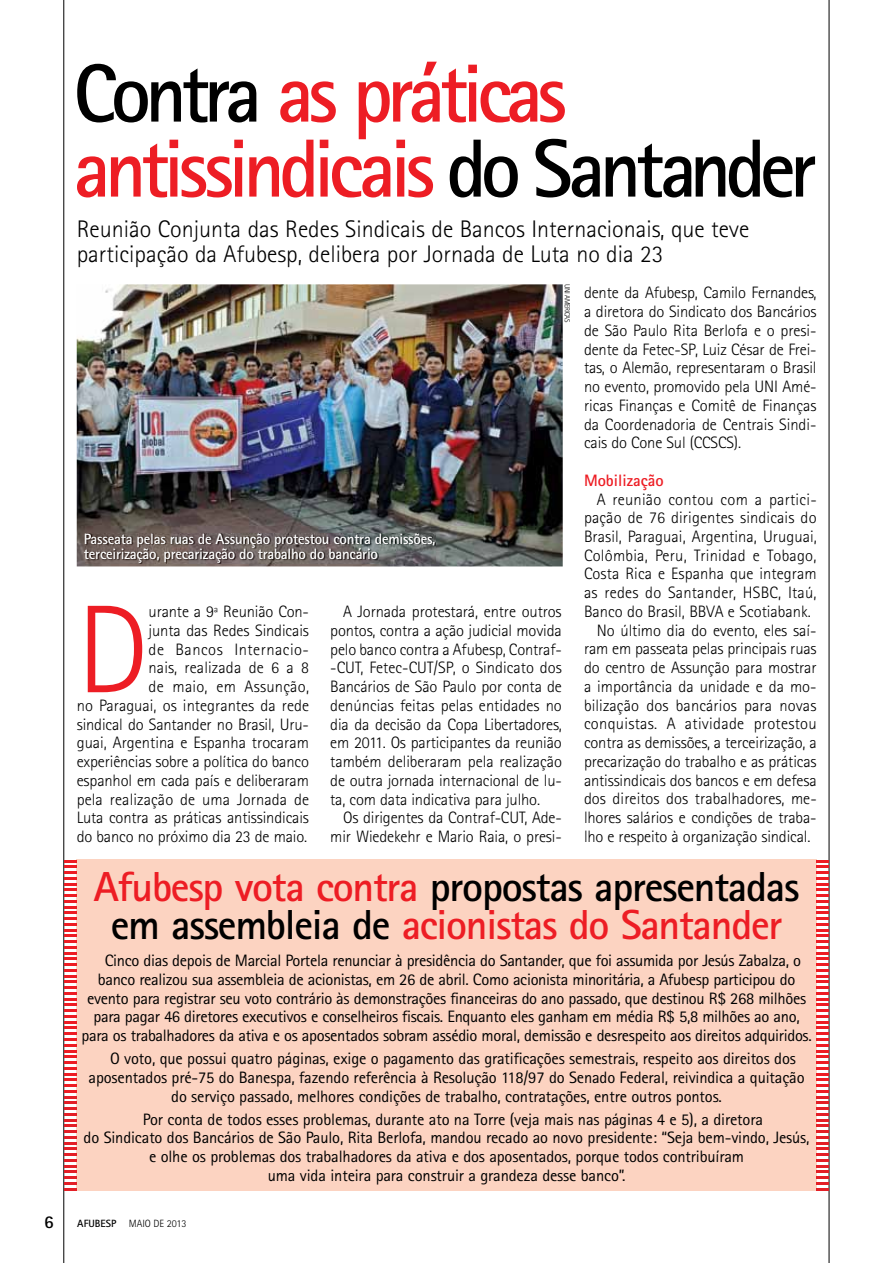
<style>
.page{position:relative;width:893px;height:1263px;background:#fff}
.page>*{position:absolute;margin:0;border:0;box-sizing:border-box;transform-origin:0 0}
.t1{font:300 125.25px "Rotis Sans Serif";color:#ed1d24}
.t2{font:700 82.5px/75px "Rotis Sans Serif";letter-spacing:-.07em;color:#ed1d24}
.t3{font:700 42px/37.5px "Rotis Sans Serif";letter-spacing:-.03em;color:#ed1d24;text-align:center}
.t4{font:300 24px/25.5px "Rotis Sans Serif";color:#000}
.t5{font:700 18px "Rotis Sans Serif";color:#000}
.t6{font:300 16.5px/18.8px "Rotis Sans Serif";letter-spacing:-.01em;color:#000;text-align:right}
.t7{font:16.5px "Rotis Sans Serif";letter-spacing:-.01em;color:#000}
.t8{font:300 16.5px "Rotis Sans Serif";letter-spacing:.015em;color:#000}
.t9{font:300 16.5px "Rotis Sans Serif";letter-spacing:.01em;color:#000}
.t10{font:700 16.5px "Rotis Sans Serif";color:#ed1d24}
.t11{font:700 15px/15px "Rotis Sans Serif";letter-spacing:-.02em;color:#fff}
.t12{font:300 10.5px "Rotis Sans Serif";color:#000}
.t13{font:300 7.5px "Rotis Sans Serif";letter-spacing:-.05em;color:#000}
.s1{color:#000}
.s2{font-weight:700}
</style>
<div class="page">
<hr style="left:64px;top:0;width:1px;height:1263px;background:#000">
<hr style="left:829px;top:0;width:1px;height:1263px;background:#000">
<div style="left:77px;top:859px;width:740px;height:332px;background:#fcd3c1"></div>
<img style="left:77px;top:284px;width:486px;height:282px">
<img style="left:85px;top:534px;width:351px;height:30px">
<svg style="left:64px;top:859px;width:13px;height:332px"></svg>
<svg style="left:816px;top:859px;width:13px;height:332px"></svg>
<h2 class="t2" style="left:74px;top:55px;width:745px"><span class="s1">contra</span> as práticas antissindicais <span class="s1">do santander</span></h2>
<h3 class="t4" style="left:77px;top:216px;width:674px">Reunião Conjunta das Redes sindicais de Bancos internacionais, que teve participação da afubesp, delibera por Jornada de luta no dia 23</h3>
<p class="t11" style="left:84px;top:531px;width:353px">passeata pelas ruas de assunção protestou contra demissões, terceirização, precarização do trabalho do bancário</p>
<p class="t13" style="left:572px;top:284px;width:40px;rotate:90deg">UNi ameRiCas</p>
<p class="t6" style="left:77px;top:602px;width:234px">urante a 9ª Reunião Con-<br>junta das Redes sindicais<br>de Bancos internacio-<br>nais, realizada de 6 a 8<br>de maio, em assunção,<br>no Paraguai, os integrantes da rede sindical do santander no Brasil, Uru&shy;guai, argentina e espanha trocaram experiências sobre a política do banco espanhol em cada país e deliberaram pela realização de uma Jornada de luta contra as práticas antissindicais do banco no próximo dia 23 de maio.</p>
<p class="t6" style="left:330px;top:602px;width:233px;text-align:justify;text-indent:13px">a Jornada protestará, entre outros pontos, contra a ação judicial movida pelo banco contra a afubesp, Contraf--CUT, Fetec-CUT/sP, o sindicato dos Bancários de são Paulo por conta de denúncias feitas pelas entidades no dia da decisão da Copa libertadores, em 2011. os participantes da reunião também deliberaram pela realização de outra jornada internacional de lu&shy;ta, com data indicativa para julho.</p>
<h1 class="t1" style="left:77px;top:578px;width:73px">d</h1>
<p class="t6" style="left:330px;top:808px;width:233px">os dirigentes da Contraf-CUT, ade&shy;mir Wiedekehr e mario Raia, o presi-</p>
<p class="t6" style="left:584px;top:283px;width:234px;text-align:justify">dente da afubesp, Camilo Fernandes, a diretora do sindicato dos Bancários de são Paulo Rita Berlofa e o presi&shy;dente da Fetec-sP, luiz César de Frei&shy;tas, o alemão, representaram o Brasil no evento, promovido pela UNi amé&shy;ricas Finanças e Comitê de Finanças da Coordenadoria de Centrais sindi&shy;cais do Cone sul (CCsCs).</p>
<p class="t10" style="left:584px;top:470px;width:81px">mobilização</p>
<p class="t8" style="left:597px;top:489px;width:221px">a reunião contou com a partici-</p>
<p class="t6" style="left:584px;top:508px;width:234px">pação de 76 dirigentes sindicais do</p>
<p class="t6" style="left:584px;top:527px;width:234px">Brasil, Paraguai, argentina, Uruguai,</p>
<p class="t8" style="left:584px;top:546px;width:234px">Colômbia, Peru, Trinidad e Tobago,</p>
<p class="t6" style="left:584px;top:564px;width:234px">Costa Rica e espanha que integram</p>
<p class="t9" style="left:584px;top:583px;width:234px">as redes do santander, HsBC, itaú,</p>
<p class="t6" style="left:584px;top:602px;width:228px">Banco do Brasil, BBVa e scotiabank.</p>
<p class="t6" style="left:597px;top:621px;width:221px">No último dia do evento, eles saí-</p>
<p class="t6" style="left:584px;top:639px;width:234px">ram em passeata pelas principais ruas</p>
<p class="t6" style="left:584px;top:658px;width:234px">do centro de assunção para mostrar</p>
<p class="t6" style="left:584px;top:677px;width:234px">a importância da unidade e da mo-</p>
<p class="t6" style="left:584px;top:696px;width:234px">bilização dos bancários para novas</p>
<p class="t8" style="left:584px;top:714px;width:234px">conquistas. a atividade protestou</p>
<p class="t6" style="left:584px;top:733px;width:234px">contra as demissões, a terceirização, a</p>
<p class="t6" style="left:584px;top:752px;width:234px">precarização do trabalho e as práticas</p>
<p class="t6" style="left:584px;top:771px;width:234px">antissindicais dos bancos e em defesa</p>
<p class="t6" style="left:584px;top:789px;width:234px">dos direitos dos trabalhadores, me-</p>
<p class="t6" style="left:584px;top:808px;width:234px">lhores salários e condições de traba-</p>
<p class="t6" style="left:584px;top:827px;width:228px">lho e respeito à organização sindical.</p>
<h3 class="t3" style="left:94px;top:867px;width:708px">afubesp vota contra <span class="s1">propostas apresentadas em assembleia de</span> acionistas do santander</h3>
<p class="t7" style="left:105px;top:951px;width:698px">Cinco dias depois de Marcial Portela renunciar à presidência do Santander, que foi assumida por Jesús Zabalza, o</p>
<p class="t7" style="left:98px;top:969px;width:699px">banco realizou sua assembleia de acionistas, em 26 de abril. Como acionista minoritária, a Afubesp participou do</p>
<p class="t7" style="left:87px;top:988px;width:721px">evento para registrar seu voto contrário às demonstrações financeiras do ano passado, que destinou R$ 268 milhões</p>
<p class="t7" style="left:93px;top:1007px;width:708px">para pagar 46 diretores executivos e conselheiros fiscais. Enquanto eles ganham em média R$ 5,8 milhões ao ano,</p>
<p class="t7" style="left:81px;top:1026px;width:732px">para os trabalhadores da ativa e os aposentados sobram assédio moral, demissão e desrespeito aos direitos adquiridos.</p>
<p class="t7" style="left:110px;top:1049px;width:687px">O voto, que possui quatro páginas, exige o pagamento das gratificações semestrais, respeito aos direitos dos</p>
<p class="t7" style="left:89px;top:1067px;width:718px">aposentados pré-75 do Banespa, fazendo referência à Resolução 118/97 do Senado Federal, reivindica a quitação</p>
<p class="t7" style="left:171px;top:1086px;width:552px">do serviço passado, melhores condições de trabalho, contratações, entre outros pontos.</p>
<p class="t7" style="left:143px;top:1109px;width:621px">Por conta de todos esses problemas, durante ato na Torre (veja mais nas páginas 4 e 5), a diretora</p>
<p class="t7" style="left:84px;top:1128px;width:727px">do Sindicato dos Bancários de São Paulo, Rita Berlofa, mandou recado ao novo presidente: “Seja bem-vindo, Jesús,</p>
<p class="t7" style="left:149px;top:1147px;width:597px">e olhe os problemas dos trabalhadores da ativa e dos aposentados, porque todos contribuíram</p>
<p class="t7" style="left:268px;top:1165px;width:359px">uma vida inteira para construir a grandeza desse banco”.</p>
<p class="t5" style="left:44px;top:1210px;width:11px">6</p>
<p class="t12" style="left:77px;top:1217px;width:111px"><span class="s2">afubEsp</span> maio de 2013</p>
</div>
